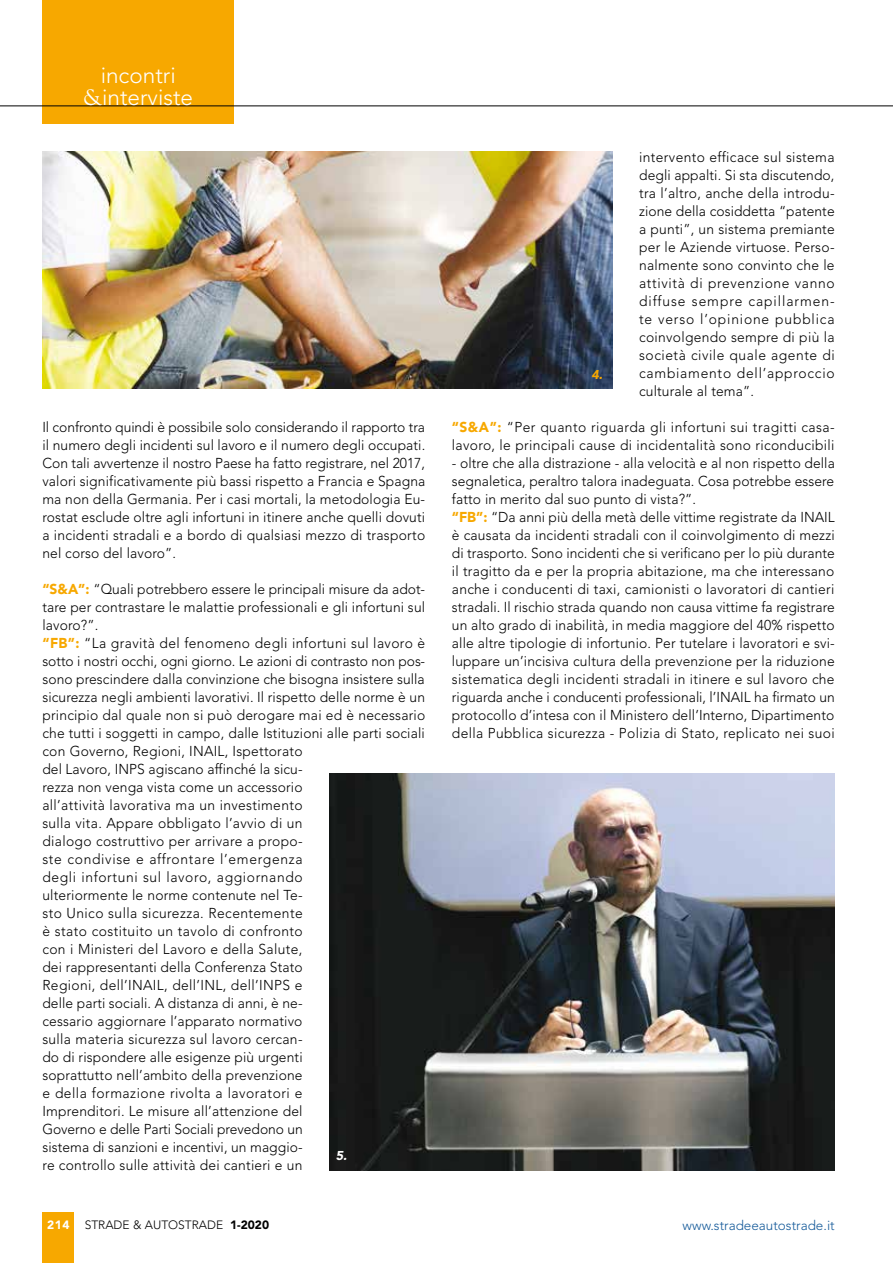
<style>
.page{position:relative;width:893px;height:1263px;background:#fff}
.page>*{position:absolute;margin:0;border:0;box-sizing:border-box;transform-origin:0 0}
.t1{font:300 22.5px/22.5px "Avenir";color:#fff;text-align:center}
.t2{font:300 14.25px/18px "Avenir";letter-spacing:.01em;color:#000}
.t3{font:300 13.5px "Avenir";color:#165b9a}
.t4{font:italic 900 12.75px "Avenir";color:#fff}
.t5{font:italic 900 12.75px "Avenir";color:#f7a800}
.t6{font:300 12px "Avenir";color:#000}
.t7{font:900 12px "Avenir";color:#fff}
.s1{font-family:"Goudy Std";font-weight:400}
.s2{font-weight:900;color:#f7a800}
.s3{font-weight:900}
</style>
<div class="page">
<div style="left:43px;top:0;width:191px;height:124px;background:#f7a800"></div>
<hr style="left:0;top:106px;width:893px;height:1px;background:#000">
<div style="left:42px;top:1212px;width:32px;height:51px;background:#f7a800"></div>
<img style="left:329px;top:774px;width:506px;height:396px">
<img style="left:42px;top:151px;width:570px;height:238px">
<h1 class="t1" style="left:83px;top:64px;width:111px">incontri <span class="s1">&amp;</span>interviste</h1>
<p class="t2" style="left:42px;top:418px;width:384px;text-align:justify">Il confronto quindi è possibile solo considerando il rapporto tra il numero degli incidenti sul lavoro e il numero degli occupati.<br>Con tali avvertenze il nostro Paese ha fatto registrare, nel 2017, valori significativamente più bassi rispetto a Francia e Spagna ma non della Germania. Per i casi mortali, la metodologia Eu&shy;rostat esclude oltre agli infortuni in itinere anche quelli dovuti a incidenti stradali e a bordo di qualsiasi mezzo di trasporto nel corso del lavoro”.</p>
<p class="t2" style="left:42px;top:580px;width:384px"><span class="s2">“S&amp;A”:</span> “Quali potrebbero essere le principali misure da adot&shy;tare per contrastare le malattie professionali e gli infortuni sul lavoro?”.<br><span class="s2">“FB”:</span> “La gravità del fenomeno degli infortuni sul lavoro è sotto i nostri occhi, ogni giorno. Le azioni di contrasto non pos&shy;sono prescindere dalla convinzione che bisogna insistere sulla sicurezza negli ambienti lavorativi. Il rispetto delle norme è un principio dal quale non si può derogare mai ed è necessario che tutti i soggetti in campo, dalle Istituzioni alle parti sociali con Governo, Regioni, INAIL, Ispettorato<br>del Lavoro, INPS agiscano affinché la sicu-<br>rezza non venga vista come un accessorio<br>all’attività lavorativa ma un investimento<br>sulla vita. Appare obbligato l’avvio di un<br>dialogo costruttivo per arrivare a propo-<br>ste condivise e affrontare l’emergenza<br>degli infortuni sul lavoro, aggiornando<br>ulteriormente le norme contenute nel Te-<br>sto Unico sulla sicurezza. Recentemente<br>è stato costituito un tavolo di confronto<br>con i Ministeri del Lavoro e della Salute,<br>dei rappresentanti della Conferenza Stato<br>Regioni, dell’INAIL, dell’INL, dell’INPS e<br>delle parti sociali. A distanza di anni, è ne-<br>cessario aggiornare l’apparato normativo<br>sulla materia sicurezza sul lavoro cercan-<br>do di rispondere alle esigenze più urgenti<br>soprattutto nell’ambito della prevenzione<br>e della formazione rivolta a lavoratori e<br>Imprenditori. Le misure all’attenzione del<br>Governo e delle Parti Sociali prevedono un<br>sistema di sanzioni e incentivi, un maggio-<br>re controllo sulle attività dei cantieri e un</p>
<p class="t4" style="left:336px;top:1147px;width:13px">5.</p>
<p class="t2" style="left:639px;top:148px;width:197px;text-align:justify">intervento efficace sul sistema degli appalti. Si sta discutendo, tra l’altro, anche della introdu&shy;zione della cosiddetta “patente a punti”, un sistema premiante per le Aziende virtuose. Perso&shy;nalmente sono convinto che le attività di prevenzione vanno diffuse sempre capillarmen&shy;te verso l’opinione pubblica coinvolgendo sempre di più la società civile quale agente di cambiamento dell’approccio culturale al tema”.</p>
<p class="t2" style="left:452px;top:418px;width:384px"><span class="s2">“S&amp;A”:</span> “Per quanto riguarda gli infortuni sui tragitti casa&shy;lavoro, le principali cause di incidentalità sono riconducibili</p>
<p class="t2" style="left:452px;top:454px;width:384px">- oltre che alla distrazione - alla velocità e al non rispetto della segnaletica, peraltro talora inadeguata. Cosa potrebbe essere fatto in merito dal suo punto di vista?”.<br><span class="s2">“FB”:</span> “Da anni più della metà delle vittime registrate da INAIL è causata da incidenti stradali con il coinvolgimento di mezzi di trasporto. Sono incidenti che si verificano per lo più durante il tragitto da e per la propria abitazione, ma che interessano anche i conducenti di taxi, camionisti o lavoratori di cantieri stradali. Il rischio strada quando non causa vittime fa registrare un alto grado di inabilità, in media maggiore del 40% rispetto alle altre tipologie di infortunio. Per tutelare i lavoratori e svi&shy;luppare un’incisiva cultura della prevenzione per la riduzione sistematica degli incidenti stradali in itinere e sul lavoro che riguarda anche i conducenti professionali, l’INAIL ha firmato un protocollo d’intesa con il Ministero dell’Interno, Dipartimento della Pubblica sicurezza - Polizia di Stato, replicato nei suoi</p>
<p class="t5" style="left:591px;top:367px;width:13px">4.</p>
<p class="t7" style="left:47px;top:1218px;width:24px">214</p>
<p class="t6" style="left:85px;top:1218px;width:186px">STRADE &amp; AUTOSTRADE <span class="s3">1-2020</span></p>
<p class="t3" style="left:683px;top:1217px;width:154px">www.stradeeautostrade.it</p>
</div>
